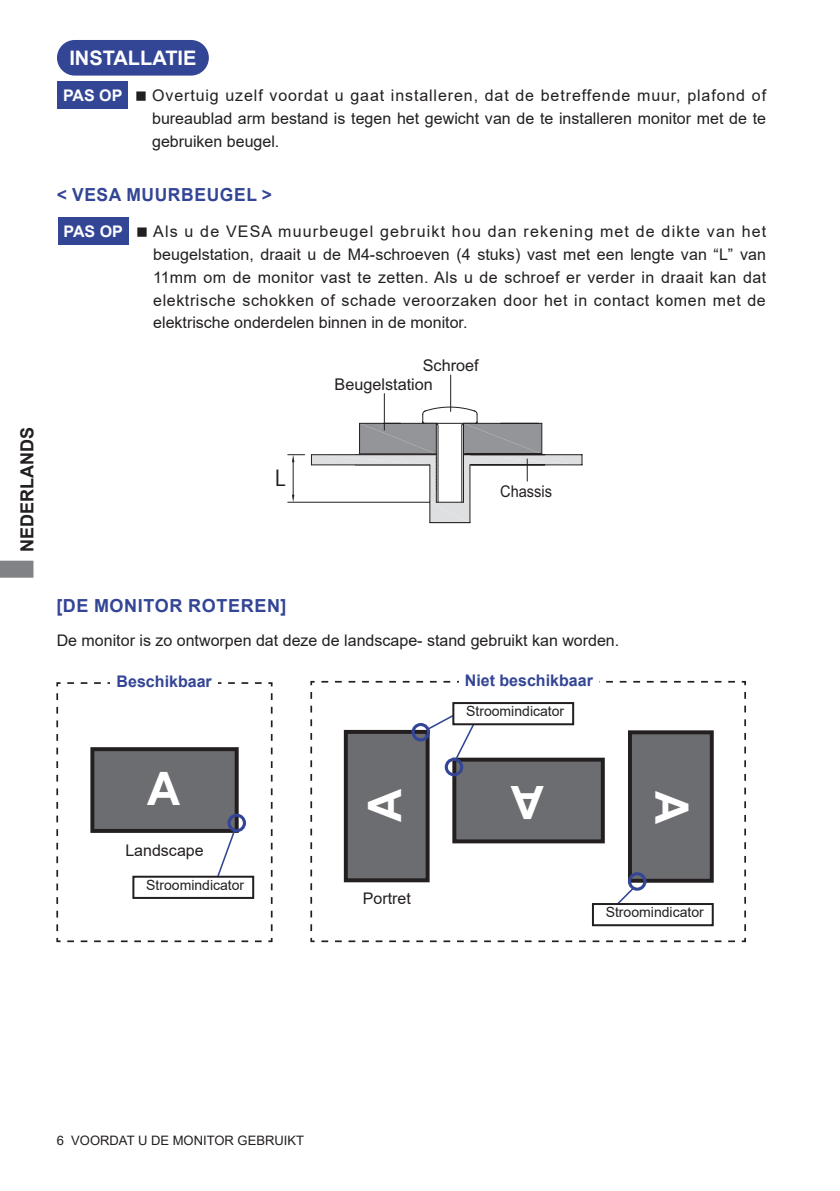
<style>
.page{position:relative;width:840px;height:1191px;background:#fff}
.page>*{position:absolute;margin:0;border:0;box-sizing:border-box;transform-origin:0 0}
.t1{font:700 46px "Arial";color:#fff}
.t2{font:21.6px "Koz Go Pro Regular 90 msp RKSJ H";color:#231f20}
.t3{font:700 20px "Arial";color:#fff}
.t4{font:700 18px "Arial";letter-spacing:.035em;color:#334595}
.t5{font:700 18px "Arial";color:#231f20}
.t6{font:16.2px/19.6px "Arial";color:#231f20}
.t7{font:16.2px "Arial";color:#231f20;scale:.9 1}
.t8{font:16px/22.6px "Arial";color:#231f20;text-align:justify}
.t9{font:700 16px "Arial";color:#334595}
.t10{font:700 16px "Arial";color:#fff}
.t11{font:14px "Arial";color:#231f20}
.t12{font:13px "Arial";color:#231f20}
</style>
<div class="page">
<svg style="left:0;top:560px;width:33px;height:17px"></svg>
<div style="left:58px;top:41px;width:150px;height:34px;background:#334595;border-radius:17px"></div>
<div style="left:57px;top:40px;width:152px;height:36px;border:2px solid #334595;border-radius:17px"></div>
<svg style="left:287px;top:374px;width:295px;height:129px"></svg>
<svg style="left:292px;top:455px;width:2px;height:7px"></svg>
<svg style="left:292px;top:495px;width:2px;height:7px"></svg>
<svg style="left:311px;top:406px;width:270px;height:117px"></svg>
<svg style="left:56px;top:682px;width:217px;height:261px"></svg>
<div style="left:92px;top:749px;width:144px;height:82px;background:#6c6d70"></div>
<div style="left:90px;top:747px;width:148px;height:86px;border:4px solid #231f20"></div>
<div style="left:227px;top:813px;width:19px;height:19px;border:3px solid #334595;border-radius:50%"></div>
<svg style="left:310px;top:680px;width:436px;height:263px"></svg>
<div style="left:454px;top:759px;width:148px;height:82px;background:#6c6d70"></div>
<div style="left:452px;top:757px;width:152px;height:86px;border:4px solid #231f20"></div>
<div style="left:345px;top:732px;width:82px;height:148px;background:#6c6d70"></div>
<div style="left:343px;top:730px;width:86px;height:152px;border:4px solid #231f20"></div>
<div style="left:629px;top:732px;width:82px;height:148px;background:#6c6d70"></div>
<div style="left:627px;top:730px;width:86px;height:152px;border:4px solid #231f20"></div>
<div style="left:411px;top:723px;width:19px;height:18px;border:3px solid #334595;border-radius:50%"></div>
<div style="left:444px;top:758px;width:19px;height:18px;border:3px solid #334595;border-radius:50%"></div>
<div style="left:627px;top:872px;width:19px;height:18px;border:3px solid #334595;border-radius:50%"></div>
<div style="left:111px;top:673px;width:107px;height:24px;background:#fff"></div>
<svg style="left:216px;top:829px;width:20px;height:46px"></svg>
<div style="left:132px;top:875px;width:122px;height:24px;border:2px solid #231f20"></div>
<svg style="left:427px;top:713px;width:48px;height:47px"></svg>
<svg style="left:615px;top:886px;width:19px;height:17px"></svg>
<div style="left:459px;top:672px;width:138px;height:25px;background:#fff"></div>
<div style="left:452px;top:702px;width:122px;height:23px;border:2px solid #231f20"></div>
<div style="left:591px;top:903px;width:122px;height:23px;border:2px solid #231f20"></div>
<div style="left:57px;top:82px;width:71px;height:27px;background:#334595"></div>
<div style="left:58px;top:218px;width:70px;height:27px;background:#334595"></div>
<p class="t5" style="left:14px;top:551px;width:126px;rotate:-90deg">NEDERLANDS</p>
<p class="t3" style="left:69px;top:44px;width:129px">INSTALLATIE</p>
<p class="t10" style="left:63px;top:84px;width:61px">PAS OP</p>
<p class="t8" style="left:152px;top:84px;width:615px;text-indent:-17px">■ Overtuig uzelf voordat u gaat installeren, dat de betreffende muur, plafond of bureaublad arm bestand is tegen het gewicht van de te installeren monitor met de te gebruiken beugel.</p>
<p class="t4" style="left:57px;top:182px;width:217px">&lt; VESA MUURBEUGEL &gt;</p>
<p class="t10" style="left:64px;top:220px;width:61px">PAS OP</p>
<p class="t8" style="left:153px;top:220px;width:614px;text-indent:-17px">■ Als u de VESA muurbeugel gebruikt hou dan rekening met de dikte van het beugelstation, draait u de M4-schroeven (4 stuks) vast met een lengte van “L” van 11mm om de monitor vast te zetten. Als u de schroef er verder in draait kan dat elektrische schokken of schade veroorzaken door het in contact komen met de elektrische onderdelen binnen in de monitor.</p>
<p class="t6" style="left:334px;top:356px;width:145px;text-indent:88px">Schroef<br>Beugelstation</p>
<h2 class="t2" style="left:275px;top:464px;width:12px">L</h2>
<p class="t7" style="left:500px;top:480px;width:59px">Chassis</p>
<p class="t4" style="left:56px;top:593px;width:231px">[DE MONITOR ROTEREN]</p>
<p class="t8" style="left:57px;top:628px;width:564px">De monitor is zo ontworpen dat deze de landscape- stand gebruikt kan worden.</p>
<p class="t9" style="left:116px;top:669px;width:97px">Beschikbaar</p>
<p class="t9" style="left:464px;top:668px;width:130px">Niet beschikbaar</p>
<p class="t11" style="left:466px;top:701px;width:100px">Stroomindicator</p>
<p class="t8" style="left:125px;top:838px;width:80px">Landscape</p>
<p class="t11" style="left:146px;top:875px;width:100px">Stroomindicator</p>
<h1 class="t1" style="left:543px;top:835px;width:35px;rotate:-180deg">A</h1>
<h1 class="t1" style="left:352px;top:822px;width:35px;rotate:-90deg">A</h1>
<h1 class="t1" style="left:703px;top:791px;width:35px;rotate:90deg">A</h1>
<p class="t8" style="left:362px;top:887px;width:50px">Portret</p>
<p class="t11" style="left:605px;top:902px;width:100px">Stroomindicator</p>
<p class="t12" style="left:57px;top:1131px;width:249px">6 VOORDAT U DE MONITOR GEBRUIKT</p>
</div>
